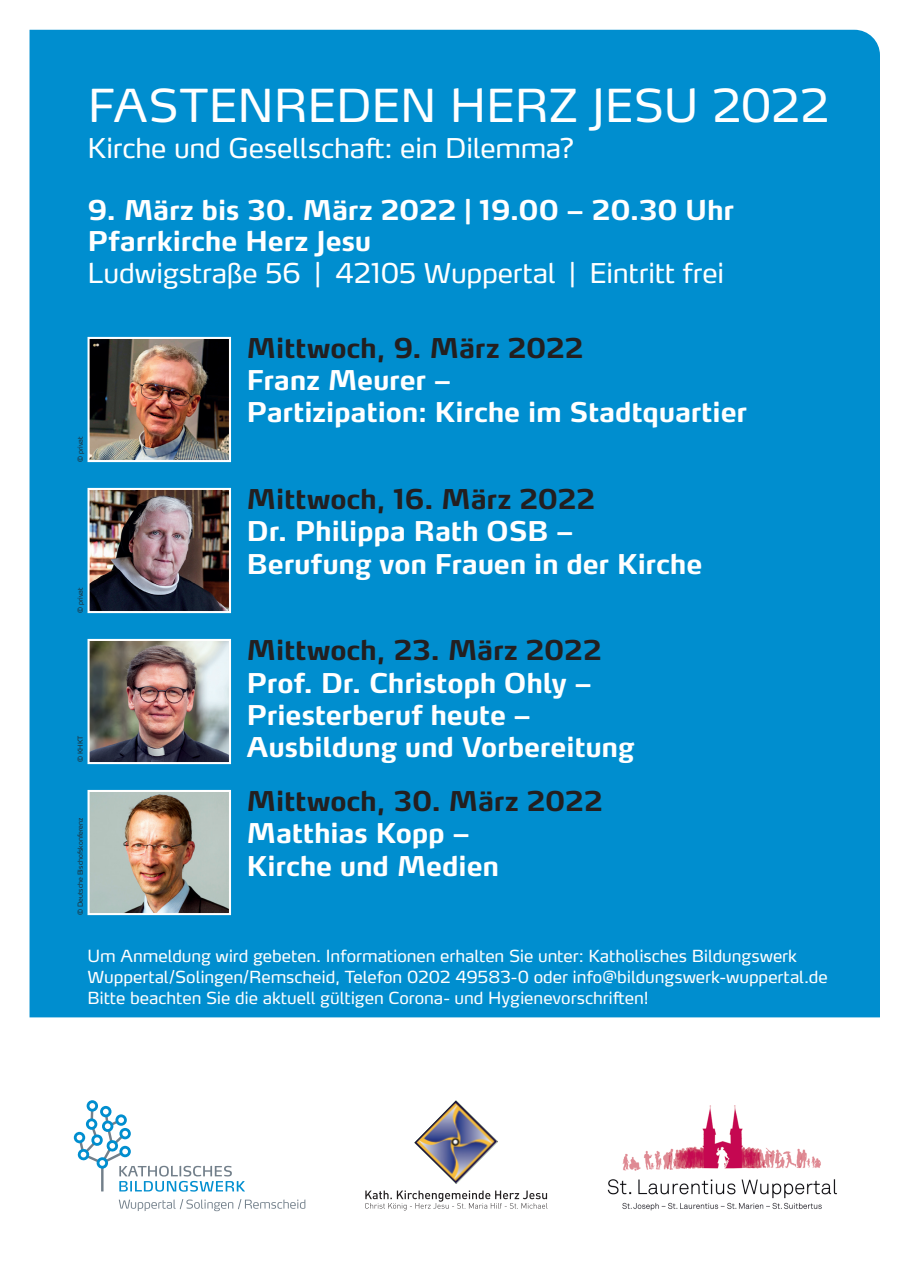
<style>
.page{position:relative;width:910px;height:1280px;background:#fff}
.page>*{position:absolute;margin:0;border:0;box-sizing:border-box;transform-origin:0 0}
.t1{font:45px "Max OT";letter-spacing:-.005em;color:#fff}
.t2{font:700 27px/32.4px "Max OT";letter-spacing:-.01em;color:#fff}
.t3{font:700 27px "Max OT";letter-spacing:-.01em;color:#231f20}
.t4{font:27px "Max OT";letter-spacing:-.01em;color:#fff}
.t5{font:16.5px/21px "Max OT";letter-spacing:-.005em;color:#fff}
.t6{font:300 6.75px "Max OT";color:#231f20}
</style>
<div class="page">
<div style="left:30px;top:30px;width:850px;height:987px;background:#008ecf"></div>
<svg style="left:74px;top:1100px;width:171px;height:92px"></svg>
<svg style="left:119px;top:1199px;width:186px;height:12px"></svg>
<img style="left:607px;top:1105px;width:230px;height:106px">
<img style="left:86px;top:789px;width:146px;height:127px">
<img style="left:86px;top:487px;width:146px;height:127px">
<img style="left:86px;top:638px;width:146px;height:127px">
<img style="left:86px;top:336px;width:146px;height:127px">
<img style="left:414px;top:1100px;width:84px;height:84px">
<svg style="left:365px;top:1190px;width:183px;height:20px"></svg>
<h1 class="t1" style="left:88px;top:75px;width:743px">FASTENREDEN HERZ JESU 2022</h1>
<p class="t4" style="left:88px;top:130px;width:489px">Kirche und Gesellschaft: ein Dilemma?</p>
<p class="t2" style="left:88px;top:193px;width:648px;line-height:31.5px">9. März bis 30. März 2022 | 19.00 – 20.30 Uhr<br>Pfarrkirche Herz Jesu</p>
<p class="t4" style="left:88px;top:255px;width:638px">Ludwigstraße 56 | 42105 Wuppertal | Eintritt frei</p>
<p class="t6" style="left:76px;top:462px;width:27px;rotate:-90deg">© privat</p>
<p class="t6" style="left:76px;top:613px;width:27px;rotate:-90deg">© privat</p>
<p class="t6" style="left:76px;top:762px;width:28px;rotate:-90deg">© KHKT</p>
<p class="t6" style="left:76px;top:915px;width:99px;rotate:-90deg">© Deutsche Bischofskonferenz</p>
<p class="t3" style="left:247px;top:330px;width:338px">Mittwoch, 9. März 2022</p>
<p class="t2" style="left:247px;top:363px;width:502px">Franz Meurer –<br>Partizipation: Kirche im Stadtquartier</p>
<p class="t3" style="left:247px;top:481px;width:350px">Mittwoch, 16. März 2022</p>
<p class="t2" style="left:247px;top:515px;width:457px">Dr. Philippa Rath OSB –<br>Berufung von Frauen in der Kirche</p>
<p class="t3" style="left:247px;top:632px;width:357px">Mittwoch, 23. März 2022</p>
<p class="t2" style="left:247px;top:666px;width:390px">Prof. Dr. Christoph Ohly –<br>Priesterberuf heute –<br>Ausbildung und Vorbereitung</p>
<p class="t3" style="left:247px;top:783px;width:358px">Mittwoch, 30. März 2022</p>
<p class="t2" style="left:247px;top:817px;width:254px">Matthias Kopp –<br>Kirche und Medien</p>
<p class="t5" style="left:88px;top:945px;width:742px">Um Anmeldung wird gebeten. Informationen erhalten Sie unter: Katholisches Bildungswerk<br>Wuppertal/Solingen/Remscheid, Telefon 0202 49583-0 oder info@bildungswerk-wuppertal.de<br>Bitte beachten Sie die aktuell gültigen Corona- und Hygienevorschriften!</p>
</div>
